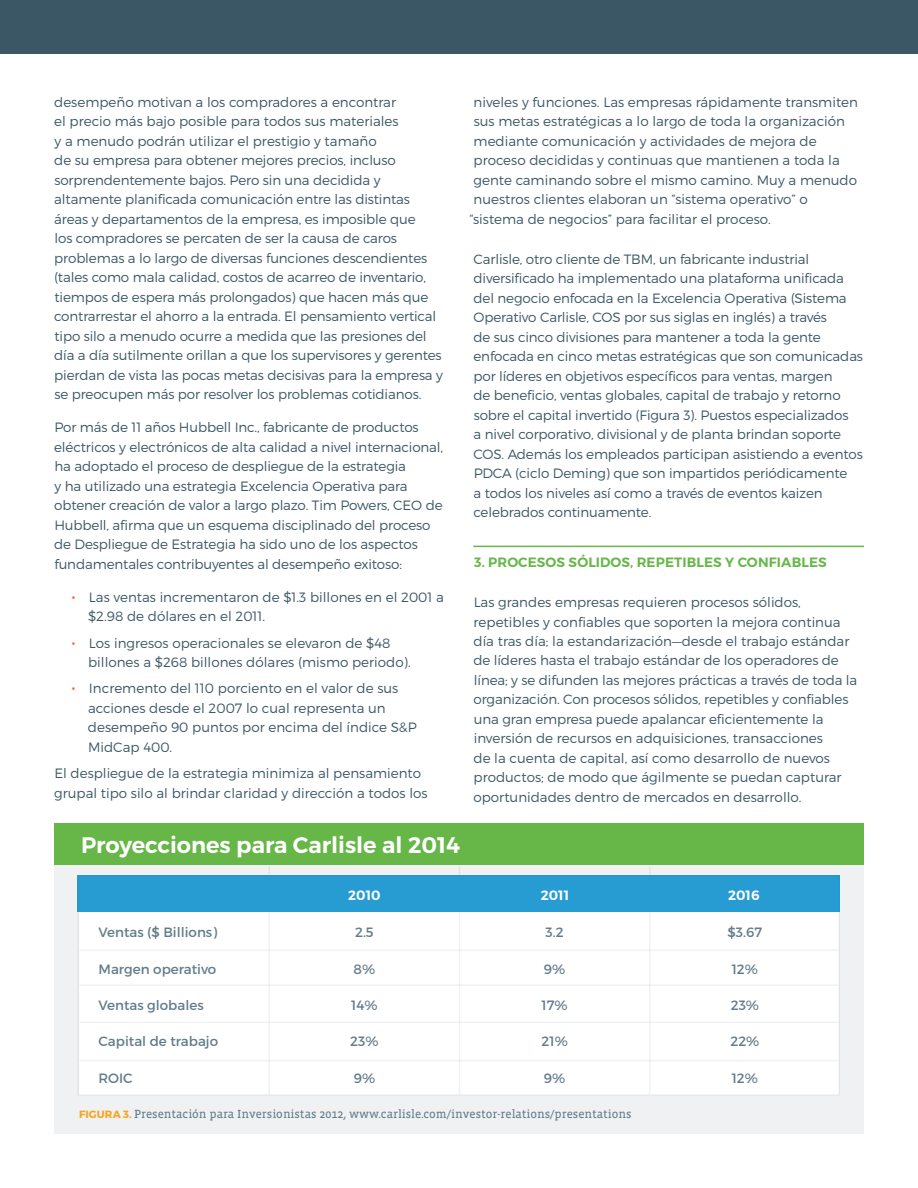
<style>
.page{position:relative;width:918px;height:1188px;background:#fff}
.page>*{position:absolute;margin:0;border:0;box-sizing:border-box;transform-origin:0 0}
.t1{font:600 22.5px "Montserrat";color:#fff}
.t2{font:300 13.5px/19.5px "Montserrat";letter-spacing:-.01em;color:#3b5765}
.t3{font:13.5px "Montserrat";color:#627c8a}
.t4{font:600 13.5px "Montserrat";letter-spacing:.01em;color:#67b748}
.t5{font:600 13.5px "Montserrat";color:#fff}
.t6{font:12px "Vista Slab OT";color:#627c8a}
.s1{font-size:16.5px;color:#f26523}
.s2{font-family:"Montserrat";font-weight:700;font-size:10.5px;color:#f7a51e}
</style>
<div class="page">
<div style="left:0;top:0;width:918px;height:54px;background:#3b5765"></div>
<hr style="left:473px;top:546px;width:391px;height:1px;background:#67b748">
<div style="left:54px;top:834px;width:810px;height:300px;background:#eff1f2"></div>
<div style="left:79px;top:875px;width:760px;height:219px;background:#fff"></div>
<hr style="left:459px;top:866px;width:1px;height:228px;background:#3b5765">
<hr style="left:269px;top:866px;width:1px;height:228px;background:#3b5765">
<hr style="left:649px;top:866px;width:2px;height:228px;background:#3b5765">
<div style="left:78px;top:875px;width:762px;height:37px;background:#269cd3"></div>
<hr style="left:79px;top:949px;width:760px;height:2px;background:#3b5765">
<hr style="left:79px;top:984px;width:760px;height:2px;background:#3b5765">
<hr style="left:79px;top:1022px;width:760px;height:1px;background:#3b5765">
<hr style="left:79px;top:1060px;width:760px;height:1px;background:#3b5765">
<div style="left:54px;top:823px;width:810px;height:42px;background:#67b748"></div>
<p class="t2" style="left:54px;top:92px;width:390px">desempeño motivan a los compradores a encontrar<br>el precio más bajo posible para todos sus materiales<br>y a menudo podrán utilizar el prestigio y tamaño<br>de su empresa para obtener mejores precios, incluso sorprendentemente bajos. Pero sin una decidida y altamente planificada comunicación entre las distintas áreas y departamentos de la empresa, es imposible que<br>los compradores se percaten de ser la causa de caros problemas a lo largo de diversas funciones descendientes (tales como mala calidad, costos de acarreo de inventario, tiempos de espera más prolongados) que hacen más que contrarrestar el ahorro a la entrada. El pensamiento vertical tipo silo a menudo ocurre a medida que las presiones del día a día sutilmente orillan a que los supervisores y gerentes pierdan de vista las pocas metas decisivas para la empresa y se preocupen más por resolver los problemas cotidianos.</p>
<p class="t2" style="left:54px;top:418px;width:391px">Por más de 11 años Hubbell Inc., fabricante de productos eléctricos y electrónicos de alta calidad a nivel internacional, ha adoptado el proceso de despliegue de la estrategia<br>y ha utilizado una estrategia Excelencia Operativa para obtener creación de valor a largo plazo. Tim Powers, CEO de Hubbell, afirma que un esquema disciplinado del proceso de Despliegue de Estrategia ha sido uno de los aspectos fundamentales contribuyentes al desempeño exitoso:</p>
<p class="t2" style="left:88px;top:587px;width:357px;text-indent:-17px"><span class="s1">•</span> Las ventas incrementaron de $1.3 billones en el 2001 a $2.98 de dólares en el 2011.</p>
<p class="t2" style="left:88px;top:633px;width:324px;text-indent:-17px"><span class="s1">•</span> Los ingresos operacionales se elevaron de $48 billones a $268 billones dólares (mismo periodo).</p>
<p class="t2" style="left:88px;top:679px;width:330px;text-indent:-17px"><span class="s1">•</span> Incremento del 110 porciento en el valor de sus acciones desde el 2007 lo cual representa un desempeño 90 puntos por encima del índice S&amp;P MidCap 400.</p>
<p class="t2" style="left:54px;top:763px;width:375px">El despliegue de la estrategia minimiza al pensamiento grupal tipo silo al brindar claridad y dirección a todos los</p>
<p class="t2" style="left:474px;top:92px;width:386px">niveles y funciones. Las empresas rápidamente transmiten</p>
<p class="t2" style="left:474px;top:112px;width:373px">sus metas estratégicas a lo largo de toda la organización</p>
<p class="t2" style="left:474px;top:131px;width:345px">mediante comunicación y actividades de mejora de</p>
<p class="t2" style="left:474px;top:151px;width:368px">proceso decididas y continuas que mantienen a toda la</p>
<p class="t2" style="left:474px;top:170px;width:385px">gente caminando sobre el mismo camino. Muy a menudo</p>
<p class="t2" style="left:474px;top:190px;width:336px">nuestros clientes elaboran un “sistema operativo” o</p>
<p class="t2" style="left:469px;top:209px;width:303px">“sistema de negocios” para facilitar el proceso.</p>
<p class="t2" style="left:474px;top:249px;width:391px">Carlisle, otro cliente de TBM, un fabricante industrial diversificado ha implementado una plataforma unificada del negocio enfocada en la Excelencia Operativa (Sistema Operativo Carlisle, COS por sus siglas en inglés) a través<br>de sus cinco divisiones para mantener a toda la gente enfocada en cinco metas estratégicas que son comunicadas por líderes en objetivos específicos para ventas, margen<br>de beneficio, ventas globales, capital de trabajo y retorno sobre el capital invertido (Figura 3). Puestos especializados<br>a nivel corporativo, divisional y de planta brindan soporte COS. Además los empleados participan asistiendo a eventos PDCA (ciclo Deming) que son impartidos periódicamente<br>a todos los niveles así como a través de eventos kaizen celebrados continuamente.</p>
<p class="t4" style="left:474px;top:554px;width:354px">3. PROCESOS SÓLIDOS, REPETIBLES Y CONFIABLES</p>
<p class="t2" style="left:474px;top:592px;width:385px">Las grandes empresas requieren procesos sólidos, repetibles y confiables que soporten la mejora continua día tras día; la estandarización—desde el trabajo estándar de líderes hasta el trabajo estándar de los operadores de línea; y se difunden las mejores prácticas a través de toda la organización. Con procesos sólidos, repetibles y confiables una gran empresa puede apalancar eficientemente la inversión de recursos en adquisiciones, transacciones<br>de la cuenta de capital, así como desarrollo de nuevos productos; de modo que ágilmente se puedan capturar oportunidades dentro de mercados en desarrollo.</p>
<h1 class="t1" style="left:81px;top:831px;width:381px">Proyecciones para Carlisle al 2014</h1>
<p class="t3" style="left:99px;top:924px;width:120px">Ventas ($ Billions)</p>
<p class="t3" style="left:99px;top:961px;width:119px">Margen operativo</p>
<p class="t3" style="left:99px;top:997px;width:107px">Ventas globales</p>
<p class="t3" style="left:99px;top:1033px;width:121px">Capital de trabajo</p>
<p class="t3" style="left:99px;top:1070px;width:36px">ROIC</p>
<p class="t5" style="left:348px;top:887px;width:34px">2010</p>
<p class="t5" style="left:541px;top:887px;width:30px">2011</p>
<p class="t5" style="left:728px;top:887px;width:33px">2016</p>
<p class="t3" style="left:355px;top:924px;width:20px">2.5</p>
<p class="t3" style="left:546px;top:924px;width:20px">3.2</p>
<p class="t3" style="left:728px;top:924px;width:36px">$3.67</p>
<p class="t3" style="left:354px;top:961px;width:23px">8%</p>
<p class="t3" style="left:544px;top:961px;width:23px">9%</p>
<p class="t3" style="left:732px;top:961px;width:28px">12%</p>
<p class="t3" style="left:351px;top:997px;width:28px">14%</p>
<p class="t3" style="left:542px;top:997px;width:28px">17%</p>
<p class="t3" style="left:731px;top:997px;width:30px">23%</p>
<p class="t3" style="left:350px;top:1033px;width:30px">23%</p>
<p class="t3" style="left:542px;top:1033px;width:28px">21%</p>
<p class="t3" style="left:730px;top:1033px;width:31px">22%</p>
<p class="t3" style="left:354px;top:1070px;width:23px">9%</p>
<p class="t3" style="left:544px;top:1070px;width:23px">9%</p>
<p class="t3" style="left:732px;top:1070px;width:28px">12%</p>
<p class="t6" style="left:79px;top:1108px;width:554px"><span class="s2">FIGURA 3.</span> Presentación para Inversionistas 2012, www.carlisle.com/investor-relations/presentations</p>
</div>
